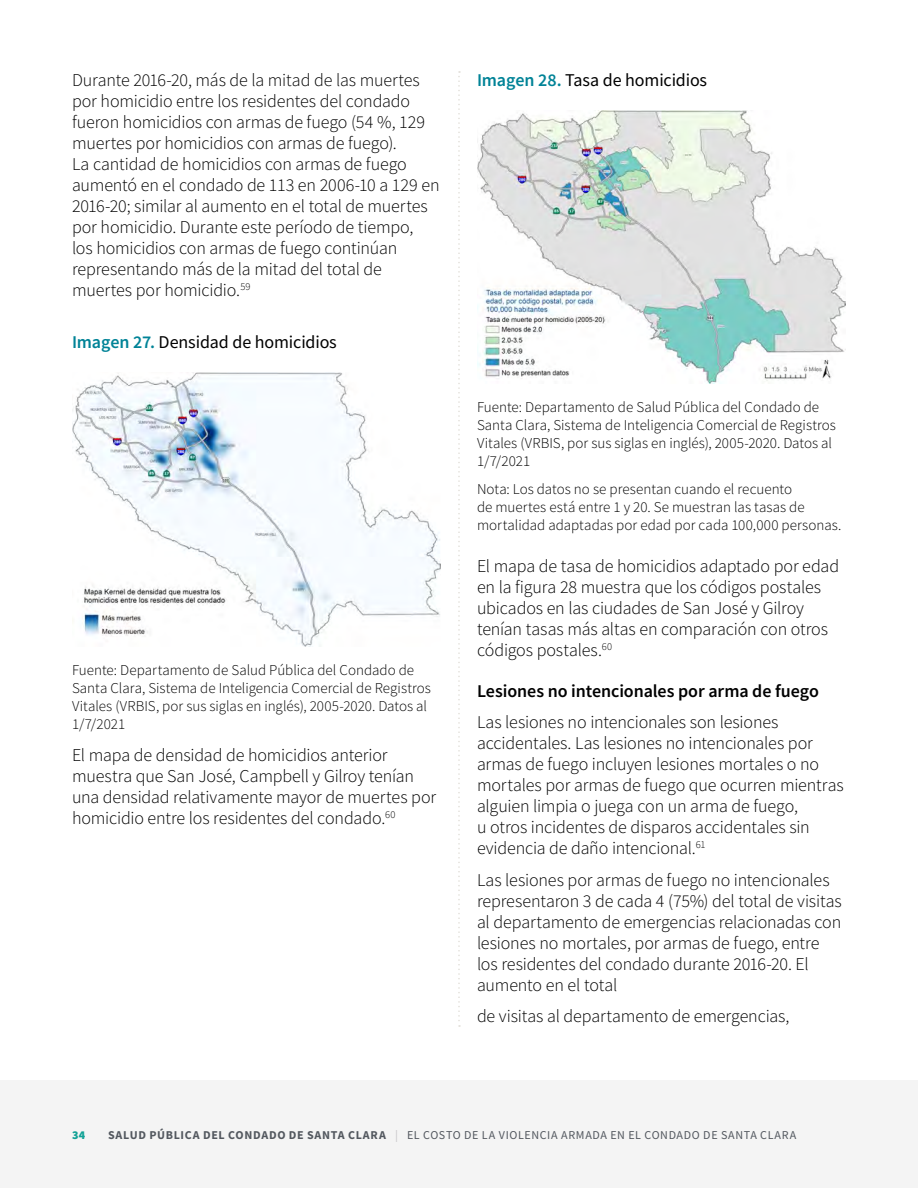
<style>
.page{position:relative;width:918px;height:1188px;background:#fff}
.page>*{position:absolute;margin:0;border:0;box-sizing:border-box;transform-origin:0 0}
.Body_STD{font:300 18px/21px "Source Sans Pro";letter-spacing:-.01em;color:#000}
.Figure___Table_Title{font:18px "Source Sans Pro";letter-spacing:-.005em;color:#000}
.Heading_4{font:600 18px "Source Sans Pro";letter-spacing:-.005em;color:#000}
.Chart_Source{font:300 15px/18px "Source Sans Pro";color:#000}
.t1{font:12px "Source Sans Pro";letter-spacing:.055em;color:#53585f}
.t2{font:900 12px "Source Sans Pro";color:#12a296}
.s1{font-weight:600;color:#008397}
.s2{font-weight:700}
.s3{color:#c4c3c6}
</style>
<div class="page">
<div style="left:0;top:1080px;width:918px;height:108px;background:#f4f4f4"></div>
<img style="left:72px;top:373px;width:369px;height:274px">
<img style="left:477px;top:110px;width:369px;height:273px">
<svg style="left:458px;top:71px;width:2px;height:956px"></svg>
<p class="Body_STD" style="left:72px;top:69px;width:369px">Durante 2016-20, más de la mitad de las muertes por homicidio entre los residentes del condado fueron homicidios con armas de fuego (54 %, 129 muertes por homicidios con armas de fuego).<br>La cantidad de homicidios con armas de fuego aumentó en el condado de 113 en 2006-10 a 129 en 2016-20; similar al aumento en el total de muertes por homicidio. Durante este período de tiempo,<br>los homicidios con armas de fuego continúan representando más de la mitad del total de muertes por homicidio.<sup>59</sup></p>
<h3 class="Figure___Table_Title" style="left:72px;top:331px;width:266px"><span class="s1">Imagen 27.</span> Densidad de homicidios</h3>
<p class="Chart_Source" style="left:72px;top:661px;width:361px">Fuente: Departamento de Salud Pública del Condado de Santa Clara, Sistema de Inteligencia Comercial de Registros Vitales (VRBIS, por sus siglas en inglés), 2005-2020. Datos al 1/7/2021</p>
<p class="Body_STD" style="left:72px;top:744px;width:366px">El mapa de densidad de homicidios anterior muestra que San José, Campbell y Gilroy tenían una densidad relativamente mayor de muertes por homicidio entre los residentes del condado.<sup>60</sup></p>
<h3 class="Figure___Table_Title" style="left:477px;top:68px;width:232px"><span class="s1">Imagen 28.</span> Tasa de homicidios</h3>
<p class="Chart_Source" style="left:477px;top:398px;width:361px">Fuente: Departamento de Salud Pública del Condado de Santa Clara, Sistema de Inteligencia Comercial de Registros Vitales (VRBIS, por sus siglas en inglés), 2005-2020. Datos al 1/7/2021</p>
<p class="Chart_Source" style="left:477px;top:480px;width:366px">Nota: Los datos no se presentan cuando el recuento<br>de muertes está entre 1 y 20. Se muestran las tasas de mortalidad adaptadas por edad por cada 100,000 personas.</p>
<p class="Body_STD" style="left:477px;top:556px;width:364px">El mapa de tasa de homicidios adaptado por edad en la figura 28 muestra que los códigos postales ubicados en las ciudades de San José y Gilroy tenían tasas más altas en comparación con otros códigos postales.<sup>60</sup></p>
<h4 class="Heading_4" style="left:477px;top:679px;width:343px">Lesiones no intencionales por arma de fuego</h4>
<p class="Body_STD" style="left:477px;top:712px;width:368px">Las lesiones no intencionales son lesiones accidentales. Las lesiones no intencionales por armas de fuego incluyen lesiones mortales o no mortales por armas de fuego que ocurren mientras alguien limpia o juega con un arma de fuego,<br>u otros incidentes de disparos accidentales sin evidencia de daño intencional.<sup>61</sup></p>
<p class="Body_STD" style="left:477px;top:869px;width:366px">Las lesiones por armas de fuego no intencionales representaron 3 de cada 4 (75%) del total de visitas al departamento de emergencias relacionadas con lesiones no mortales, por armas de fuego, entre los residentes del condado durante 2016-20. El aumento en el total</p>
<p class="Body_STD" style="left:477px;top:1006px;width:314px">de visitas al departamento de emergencias,</p>
<p class="t2" style="left:72px;top:1126px;width:15px">34</p>
<p class="t1" style="left:108px;top:1127px;width:690px"><span class="s2">SALUD PÚBLICA DEL CONDADO DE SANTA CLARA</span> <span class="s3">|</span> EL COSTO DE LA VIOLENCIA ARMADA EN EL CONDADO DE SANTA CLARA</p>
</div>
